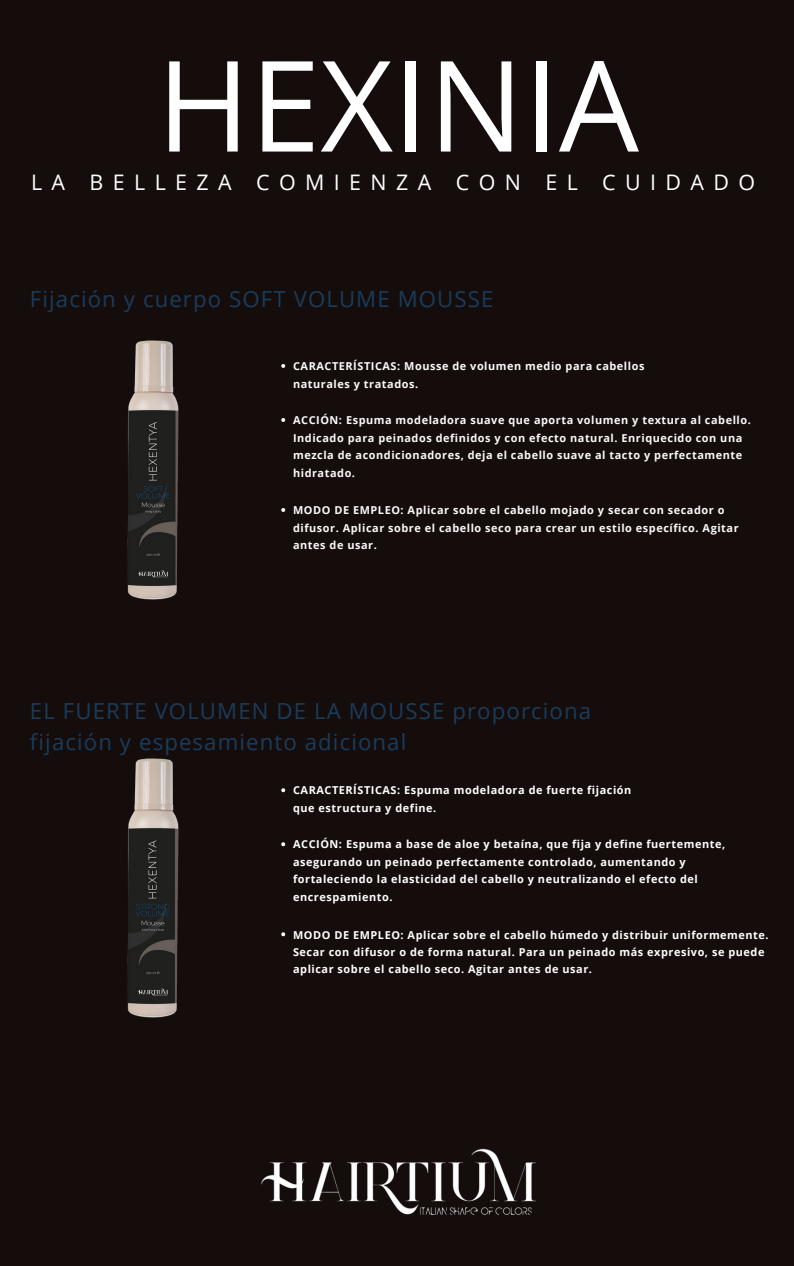
<style>
.page{position:relative;width:794px;height:1266px;background:#fff}
.page>*{position:absolute;margin:0;border:0;box-sizing:border-box;transform-origin:0 0}
.t1{font:126.23px "Open Sans";color:#fff}
.t2{font:22.2px/30.9px "Open Sans";letter-spacing:.05em;color:#193c5c}
.t3{font:21.38px "Open Sans";letter-spacing:.44em;color:#fff}
.t4{font:700 10.88px/17.4px "Open Sans";letter-spacing:.05em;color:#fff}
.t5{font:700 10.88px/17.4px "Open Sans";letter-spacing:.05em;color:#fafaf9}
</style>
<div class="page">
<div style="left:0;top:0;width:793px;height:1266px;background:#150d0c"></div>
<img style="left:261px;top:1148px;width:275px;height:67px">
<img style="left:127px;top:758px;width:52px;height:260px">
<img style="left:127px;top:340px;width:52px;height:260px">
<svg style="left:281px;top:788px;width:4px;height:4px"></svg>
<svg style="left:281px;top:364px;width:4px;height:4px"></svg>
<svg style="left:281px;top:842px;width:4px;height:4px"></svg>
<svg style="left:281px;top:932px;width:4px;height:4px"></svg>
<svg style="left:281px;top:508px;width:4px;height:4px"></svg>
<svg style="left:281px;top:418px;width:4px;height:4px"></svg>
<p class="t1" style="left:157px;top:17px;width:483px">HEXINIA</p>
<p class="t3" style="left:256px;top:167px;width:177px">COMIENZ A</p>
<p class="t3" style="left:455px;top:167px;width:67px">CON</p>
<p class="t3" style="left:545px;top:167px;width:211px">EL CUIDADO</p>
<p class="t3" style="left:31px;top:167px;width:202px">LA BELLEZA</p>
<p class="t2" style="left:30px;top:283px;width:464px">Fijación y cuerpo SOFT VOLUME MOUSSE</p>
<h2 class="t5" style="left:293px;top:357px;width:352px">CARACTERÍSTICAS: Mousse de volumen medio para cabellos naturales y tratados.</h2>
<p class="t5" style="left:293px;top:411px;width:459px">ACCIÓN: Espuma modeladora suave que aporta volumen y textura al cabello.<br>Indicado para peinados definidos y con efecto natural. Enriquecido con una mezcla de acondicionadores, deja el cabello suave al tacto y perfectamente hidratado.</p>
<p class="t5" style="left:293px;top:501px;width:447px">MODO DE EMPLEO: Aplicar sobre el cabello mojado y secar con secador o difusor. Aplicar sobre el cabello seco para crear un estilo específico. Agitar antes de usar.</p>
<h2 class="t2" style="left:30px;top:695px;width:562px">EL FUERTE VOLUMEN DE LA MOUSSE proporciona fijación y espesamiento adicional</h2>
<h1 class="t4" style="left:293px;top:781px;width:339px">CARACTERÍSTICAS: Espuma modeladora de fuerte fijación que estructura y define.</h1>
<p class="t4" style="left:293px;top:835px;width:433px">ACCIÓN: Espuma a base de aloe y betaína, que fija y define fuertemente, asegurando un peinado perfectamente controlado, aumentando y fortaleciendo la elasticidad del cabello y neutralizando el efecto del encrespamiento.</p>
<p class="t4" style="left:293px;top:925px;width:477px">MODO DE EMPLEO: Aplicar sobre el cabello húmedo y distribuir uniformemente.<br>Secar con difusor o de forma natural. Para un peinado más expresivo, se puede aplicar sobre el cabello seco. Agitar antes de usar.</p>
</div>
